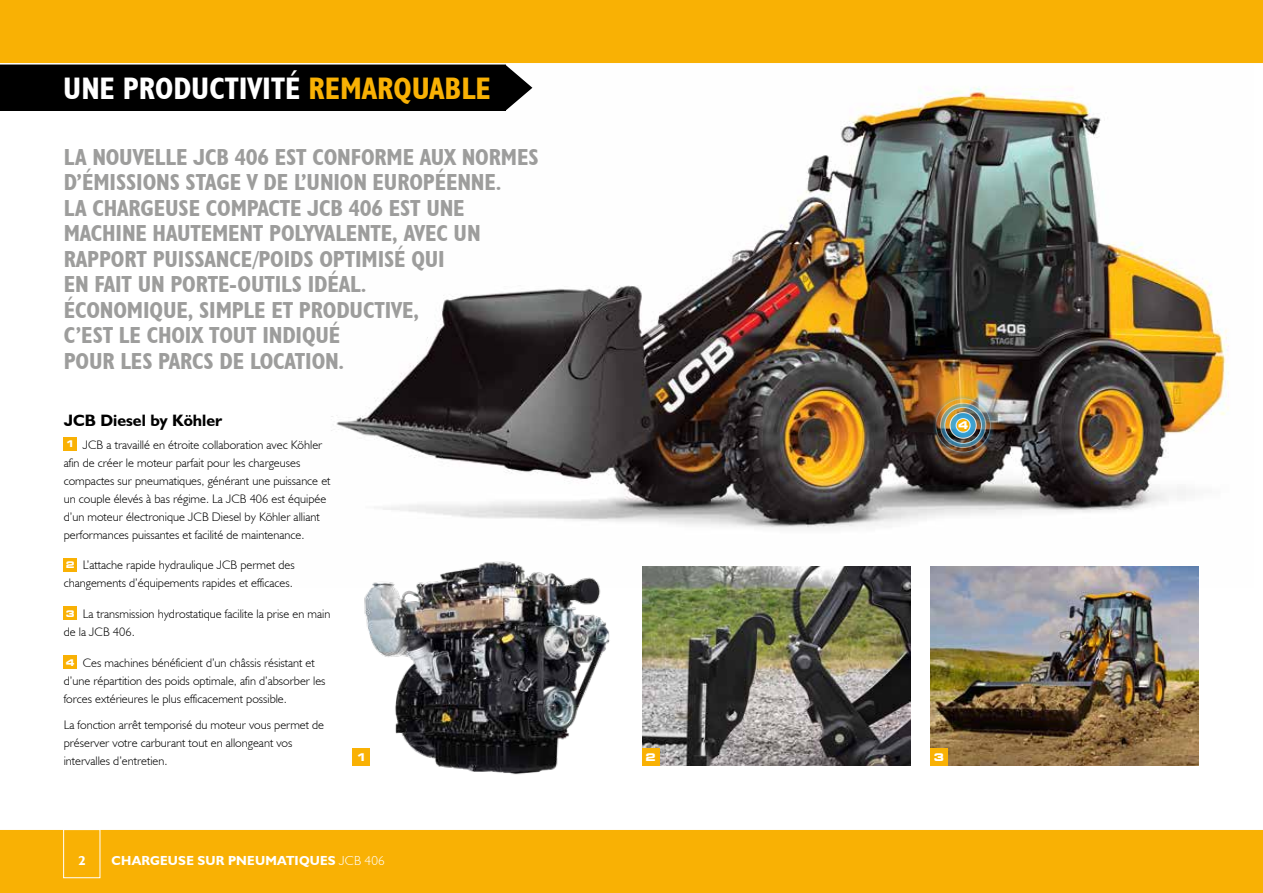
<style>
.page{position:relative;width:1263px;height:893px;background:#fff}
.page>*{position:absolute;margin:0;border:0;box-sizing:border-box;transform-origin:0 0}
.t1{font:700 condensed 31.2px "JCB Euro";color:#fff}
.t2{font:700 condensed 23.25px/25.5px "JCB Euro";letter-spacing:-.005em;color:#9d9d9c}
.t3{font:700 16.5px "JCB Euro";color:#000}
.t4{font:700 13.2px "JCB Euro";letter-spacing:.02em;color:#fff}
.t5{font:300 12.3px/18px "JCB Euro";color:#000}
.t6{font:700 expanded 10.5px "Square 721 BT";color:#fff}
.s1{color:#f9b104}
.s2{font-family:"Square 721 BT";font-weight:700;font-stretch:expanded;font-size:9.15px;color:#fff}
.s3{font-weight:300}
</style>
<div class="page">
<img style="left:331px;top:86px;width:898px;height:501px">
<img style="left:930px;top:567px;width:268px;height:198px">
<img style="left:355px;top:531px;width:265px;height:244px">
<img style="left:642px;top:567px;width:268px;height:198px">
<svg style="left:506px;top:65px;width:26px;height:45px"></svg>
<div style="left:0;top:54px;width:506px;height:57px;background:#000"></div>
<div style="left:64px;top:437px;width:13px;height:13px;background:#f9b104"></div>
<div style="left:64px;top:558px;width:13px;height:13px;background:#f9b104"></div>
<div style="left:64px;top:607px;width:13px;height:13px;background:#f9b104"></div>
<div style="left:64px;top:656px;width:13px;height:13px;background:#f9b104"></div>
<div style="left:353px;top:748px;width:17px;height:17px;background:#f9b104"></div>
<div style="left:642px;top:748px;width:17px;height:17px;background:#f9b104"></div>
<div style="left:930px;top:748px;width:17px;height:17px;background:#f9b104"></div>
<img style="left:931px;top:394px;width:64px;height:63px">
<div style="left:0;top:829px;width:1263px;height:64px;background:#f9b104"></div>
<div style="left:63px;top:829px;width:37px;height:49px;border:1px solid #fff"></div>
<hr style="left:0;top:828px;width:1263px;height:2px;background:#fff">
<div style="left:0;top:0;width:1263px;height:64px;background:#f9b104"></div>
<hr style="left:0;top:63px;width:1263px;height:2px;background:#fff">
<h1 class="t1" style="left:63px;top:68px;width:429px">UNE PRODUCTIVITÉ <span class="s1">REMARQUABLE</span></h1>
<p class="t2" style="left:64px;top:144px;width:476px">LA NOUVELLE JCB 406 EST CONFORME AUX NORMES D’ÉMISSIONS STAGE V DE L’UNION EUROPÉENNE.<br>LA CHARGEUSE COMPACTE JCB 406 EST UNE MACHINE HAUTEMENT POLYVALENTE, AVEC UN RAPPORT PUISSANCE/POIDS OPTIMISÉ QUI<br>EN FAIT UN PORTE‑OUTILS IDÉAL.<br>ÉCONOMIQUE, SIMPLE ET PRODUCTIVE,<br>C’EST LE CHOIX TOUT INDIQUÉ<br>POUR LES PARCS DE LOCATION.</p>
<h3 class="t3" style="left:64px;top:410px;width:160px">JCB Diesel by Köhler</h3>
<p class="t5" style="left:64px;top:435px;width:268px"><span class="s2">1</span> JCB a travaillé en étroite collaboration avec Köhler afin de créer le moteur parfait pour les chargeuses compactes sur pneumatiques, générant une puissance et un couple élevés à bas régime. La JCB 406 est équipée d’un moteur électronique JCB Diesel by Köhler alliant performances puissantes et facilité de maintenance.</p>
<p class="t5" style="left:64px;top:556px;width:232px"><span class="s2">2</span> L’attache rapide hydraulique JCB permet des changements d’équipements rapides et efficaces.</p>
<p class="t5" style="left:64px;top:605px;width:268px"><span class="s2">3</span> La transmission hydrostatique facilite la prise en main de la JCB 406.</p>
<p class="t5" style="left:64px;top:653px;width:263px"><span class="s2">4</span> Ces machines bénéficient d’un châssis résistant et d’une répartition des poids optimale, afin d’absorber les forces extérieures le plus efficacement possible.</p>
<p class="t5" style="left:64px;top:716px;width:262px">La fonction arrêt temporisé du moteur vous permet de préserver votre carburant tout en allongeant vos intervalles d’entretien.</p>
<p class="t6" style="left:958px;top:419px;width:12px">4</p>
<p class="t6" style="left:356px;top:751px;width:12px">1</p>
<p class="t6" style="left:645px;top:751px;width:12px">2</p>
<p class="t6" style="left:934px;top:751px;width:12px">3</p>
<p class="t4" style="left:78px;top:852px;width:9px">2</p>
<p class="t4" style="left:112px;top:852px;width:275px">CHARGEUSE SUR PNEUMATIQUES <span class="s3">JCB 406</span></p>
</div>
